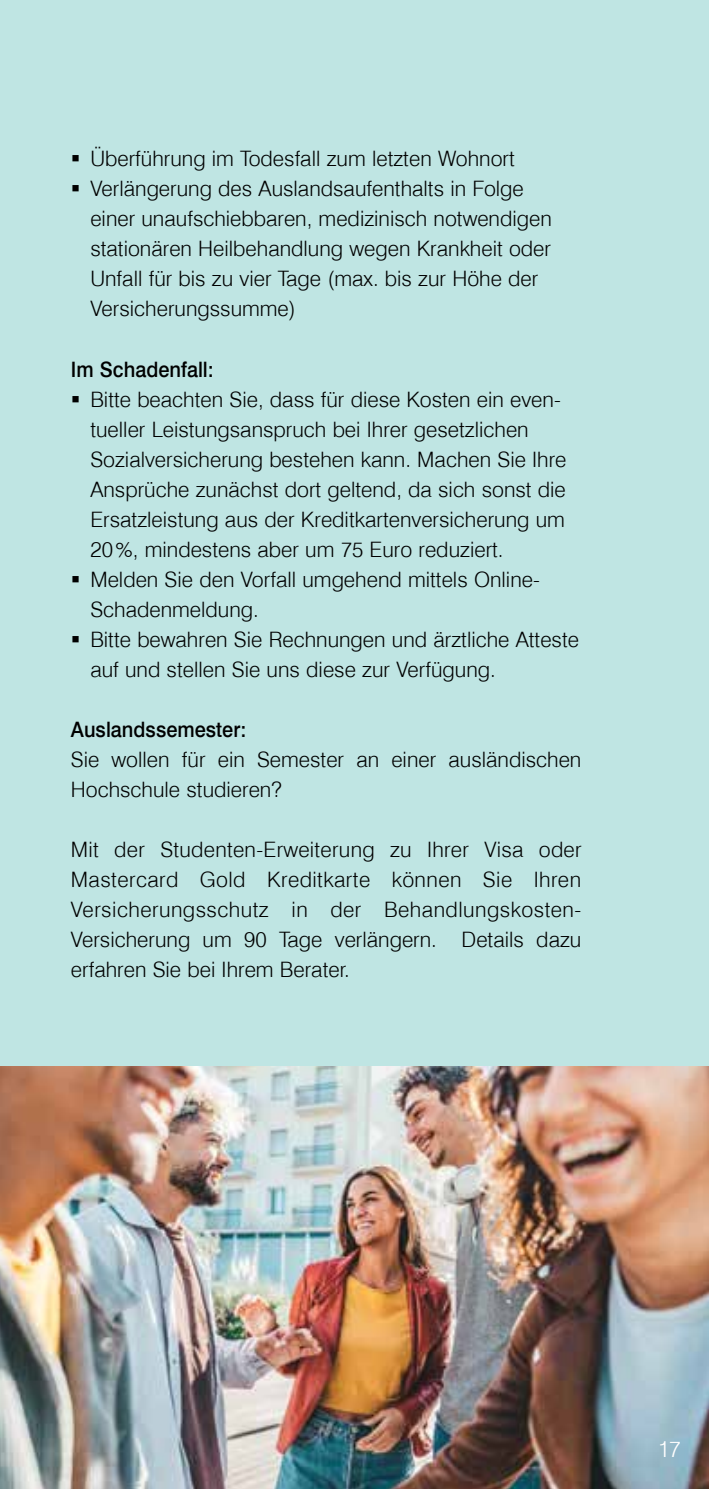
<style>
.page{position:relative;width:709px;height:1489px;background:#fff}
.page>*{position:absolute;margin:0;border:0;box-sizing:border-box;transform-origin:0 0}
.t1{font:300 22.5px "Swiss 721 TL";color:#fff}
.t2{font:300 21.25px/30px "Swiss 721 TL";color:#000}
.t3{font:500 21.25px "Swiss 721 TL";color:#000;scale:.94 1}
</style>
<div class="page">
<div style="left:0;top:0;width:709px;height:1488px;background:#bfe5e3"></div>
<img style="left:0;top:1066px;width:709px;height:422px">
<p class="t2" style="left:90px;top:143px;width:463px">Überführung im Todesfall zum letzten Wohnort Verlängerung des Auslandsaufenthalts in Folge einer unaufschiebbaren, medizinisch notwendigen stationären Heilbehandlung wegen Krankheit oder Unfall für bis zu vier Tage (max. bis zur Höhe der Versicherungssumme)</p>
<p class="t3" style="left:71px;top:355px;width:154px">Im Schadenfall:</p>
<p class="t2" style="left:90px;top:383px;width:490px">Bitte beachten Sie, dass für diese Kosten ein even&shy;tueller Leistungsanspruch bei Ihrer gesetzlichen Sozialversicherung bestehen kann. Machen Sie Ihre Ansprüche zunächst dort geltend, da sich sonst die Ersatzleistung aus der Kreditkartenversicherung um 20%, mindestens aber um 75 Euro reduziert.<br>Melden Sie den Vorfall umgehend mittels Online-Schadenmeldung.<br>Bitte bewahren Sie Rechnungen und ärztliche Atteste auf und stellen Sie uns diese zur Verfügung.</p>
<p class="t3" style="left:71px;top:715px;width:188px">Auslandssemester:</p>
<p class="t2" style="left:71px;top:743px;width:512px">Sie wollen für ein Semester an einer ausländischen<br>Hochschule studieren?</p>
<p class="t2" style="left:71px;top:833px;width:512px;text-align:justify">Mit der Studenten-Erweiterung zu Ihrer Visa oder Mastercard Gold Kreditkarte können Sie Ihren Versicherungsschutz in der Behandlungskosten-Versicherung um 90 Tage verlängern. Details dazu erfahren Sie bei Ihrem Berater.</p>
<p class="t1" style="left:658px;top:1434px;width:24px">17</p>
</div>
